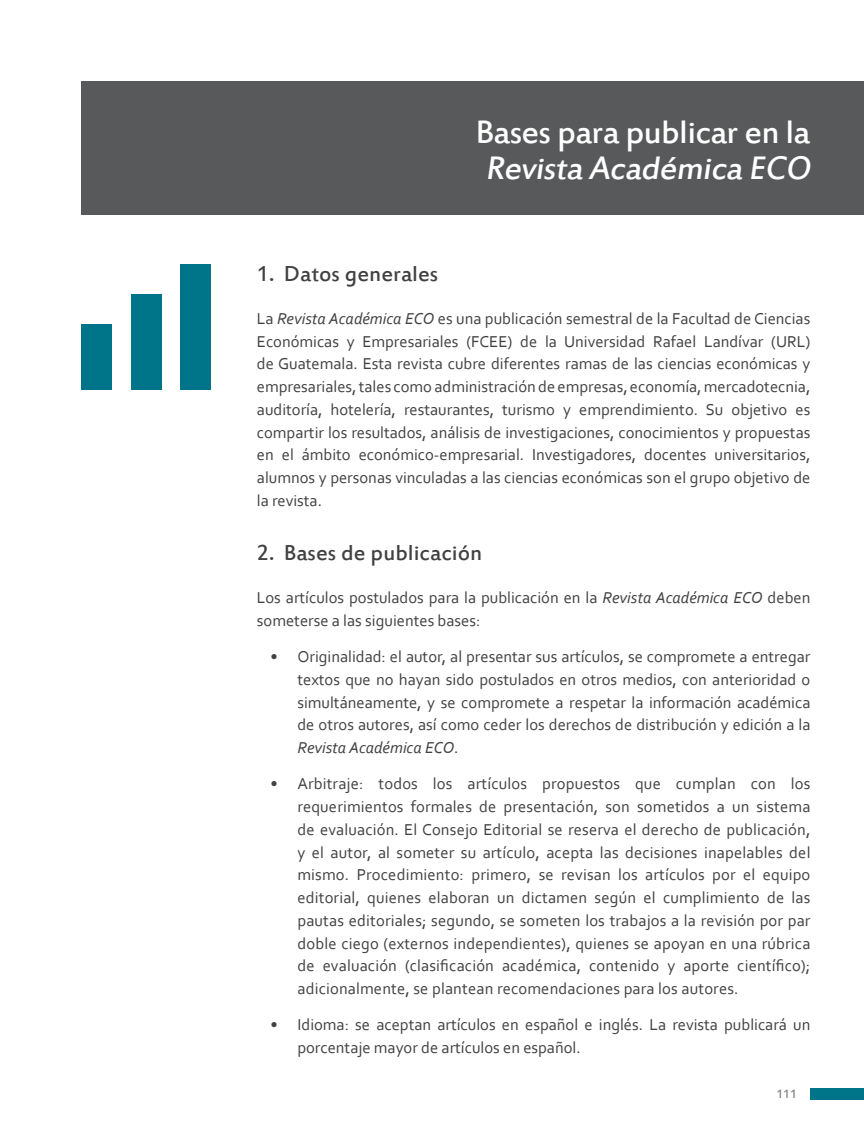
<style>
.page{position:relative;width:864px;height:1134px;background:#fff}
.page>*{position:absolute;margin:0;border:0;box-sizing:border-box;transform-origin:0 0}
.t1{font:36px/36px "Estrangelo Edessa";letter-spacing:-.02em;color:#fff}
.t2{font:24px "Estrangelo Edessa";color:#414042}
.t3{font:16.5px/22.8px "Corbel";color:#414042;text-align:justify}
.t4{font:13.5px "Estrangelo Edessa";color:#808285}
.s1{font-style:italic}
</style>
<div class="page">
<div style="left:810px;top:1088px;width:54px;height:11px;background:#007589"></div>
<div style="left:81px;top:81px;width:783px;height:134px;background:#58595b"></div>
<div style="left:81px;top:324px;width:31px;height:66px;background:#007589"></div>
<div style="left:131px;top:294px;width:31px;height:96px;background:#007589"></div>
<div style="left:181px;top:264px;width:30px;height:126px;background:#007589"></div>
<h1 class="t1" style="left:476px;top:116px;width:342px">Bases para publicar en la<br>Revista Académica ECO</h1>
<h2 class="t2" style="left:257px;top:262px;width:183px">1. Datos generales</h2>
<p class="t3" style="left:257px;top:307px;width:555px">La <span class="s1">Revista Académica ECO</span> es una publicación semestral de la Facultad de Ciencias Económicas y Empresariales (FCEE) de la Universidad Rafael Landívar (URL) de Guatemala. Esta revista cubre diferentes ramas de las ciencias económicas y empresariales, tales como administración de empresas, economía, mercadotecnia, auditoría, hotelería, restaurantes, turismo y emprendimiento. Su objetivo es compartir los resultados, análisis de investigaciones, conocimientos y propuestas en el ámbito económico-empresarial. Investigadores, docentes universitarios, alumnos y personas vinculadas a las ciencias económicas son el grupo objetivo de la revista.</p>
<h2 class="t2" style="left:257px;top:541px;width:227px">2. Bases de publicación</h2>
<p class="t3" style="left:257px;top:586px;width:555px">Los artículos postulados para la publicación en la <span class="s1">Revista Académica ECO</span> deben someterse a las siguientes bases:</p>
<p class="t3" style="left:297px;top:645px;width:515px;text-indent:-27px">• Originalidad: el autor, al presentar sus artículos, se compromete a entregar textos que no hayan sido postulados en otros medios, con anterioridad o simultáneamente, y se compromete a respetar la información académica de otros autores, así como ceder los derechos de distribución y edición a la <span class="s1">Revista Académica ECO</span>.</p>
<p class="t3" style="left:297px;top:772px;width:515px;text-indent:-27px">• Arbitraje: todos los artículos propuestos que cumplan con los requerimientos formales de presentación, son sometidos a un sistema de evaluación. El Consejo Editorial se reserva el derecho de publicación, y el autor, al someter su artículo, acepta las decisiones inapelables del mismo. Procedimiento: primero, se revisan los artículos por el equipo editorial, quienes elaboran un dictamen según el cumplimiento de las pautas editoriales; segundo, se someten los trabajos a la revisión por par doble ciego (externos independientes), quienes se apoyan en una rúbrica de evaluación (clasificación académica, contenido y aporte científico); adicionalmente, se plantean recomendaciones para los autores.</p>
<p class="t3" style="left:297px;top:1013px;width:514px;text-indent:-27px">• Idioma: se aceptan artículos en español e inglés. La revista publicará un porcentaje mayor de artículos en español.</p>
<p class="t4" style="left:776px;top:1088px;width:22px">111</p>
</div>
